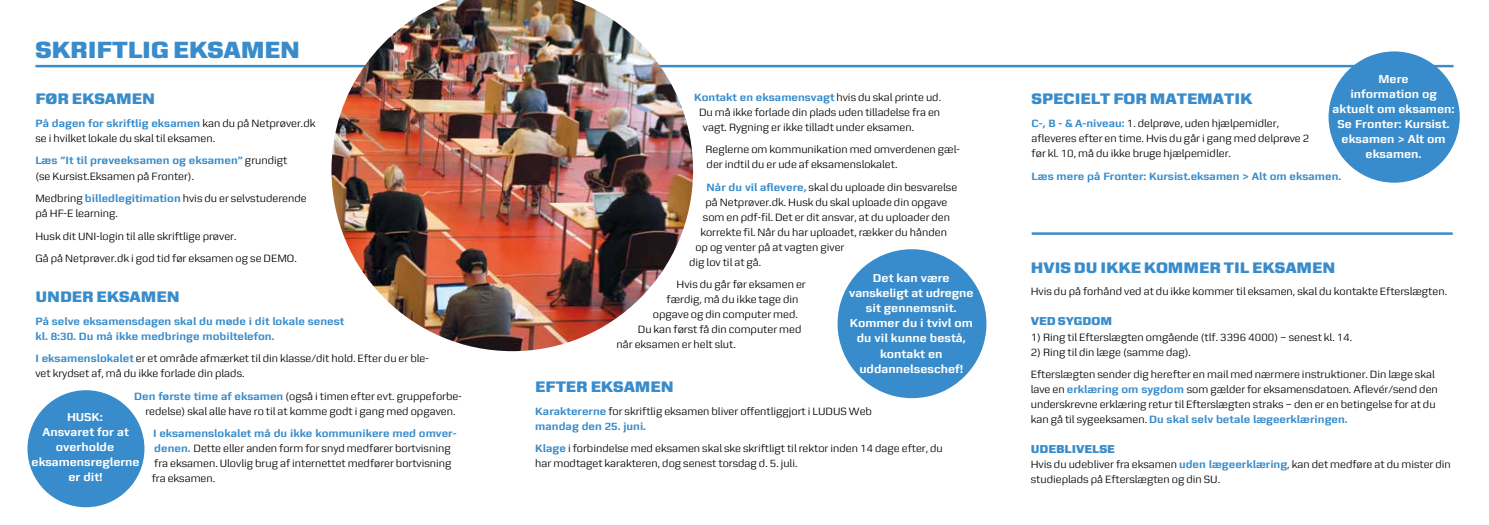
<style>
.page{position:relative;width:1489px;height:525px;background:#fff}
.page>*{position:absolute;margin:0;border:0;box-sizing:border-box;transform-origin:0 0}
.t1{font:800 25px "Zetta Sans";letter-spacing:-.005em;color:#398ccb}
.t2{font:800 16.25px "Zetta Sans";color:#398ccb}
.t3{font:700 12.25px/15px "Zetta Sans";color:#fff;text-align:center}
.t4{font:800 12.25px "Zetta Sans";color:#398ccb}
.t5{font:11.25px/15px "Zetta Sans";color:#000}
.t6{font:700 11.25px/15px "Zetta Sans";color:#398ccb}
.s1{font-weight:700;color:#398ccb}
.s2{font-weight:400;color:#000}
</style>
<div class="page">
<hr style="left:35px;top:65px;width:1418px;height:2px;background:#398ccb">
<img style="left:331px;top:0;width:362px;height:351px">
<div style="left:27px;top:390px;width:117px;height:117px;background:#398ccb;border-radius:50%"></div>
<div style="left:837px;top:249px;width:149px;height:149px;background:#398ccb;border-radius:50%"></div>
<hr style="left:1031px;top:232px;width:421px;height:3px;background:#398ccb">
<div style="left:1328px;top:51px;width:131px;height:131px;background:#398ccb;border-radius:50%"></div>
<h1 class="t1" style="left:35px;top:35px;width:266px">SKRIFTLIG EKSAMEN</h1>
<h2 class="t2" style="left:35px;top:90px;width:121px">FØR EKSAMEN</h2>
<p class="t5" style="left:35px;top:116px;width:281px"><span class="s1">På dagen for skriftlig eksamen</span> kan du på Netprøver.dk se i hvilket lokale du skal til eksamen.</p>
<p class="t5" style="left:35px;top:153px;width:253px"><span class="s1">Læs ”It til prøveeksamen og eksamen”</span> grundigt (se Kursist.Eksamen på Fronter).</p>
<p class="t5" style="left:35px;top:191px;width:273px">Medbring <span class="s1">billedlegitimation</span> hvis du er selvstuderende på HF-E learning.</p>
<p class="t5" style="left:35px;top:224px;width:263px;line-height:22.5px">Husk dit UNI-login til alle skriftlige prøver.<br>Gå på Netprøver.dk i god tid før eksamen og se DEMO.</p>
<h2 class="t2" style="left:35px;top:287px;width:146px">UNDER EKSAMEN</h2>
<p class="t6" style="left:35px;top:313px;width:310px">På selve eksamensdagen skal du møde i dit lokale senest kl. 8:30. Du må ikke medbringe mobiltelefon.</p>
<p class="t5" style="left:35px;top:351px;width:395px"><span class="s1">I eksamenslokalet</span> er et område afmærket til din klasse/dit hold. Efter du er ble&shy;vet krydset af, må du ikke forlade din plads.</p>
<p class="t5" style="left:134px;top:388px;width:329px;text-align:center"><span class="s1">Den første time af eksamen</span> (også i timen efter evt. gruppeforbe&shy;redelse) skal alle have ro til at komme godt i gang med opgaven.</p>
<p class="t5" style="left:152px;top:426px;width:306px"><span class="s1">I eksamenslokalet må du ikke kommunikere med omver&shy;denen.</span> Dette eller anden form for snyd medfører bortvisning fra eksamen. Ulovlig brug af internettet medfører bortvisning fra eksamen.</p>
<p class="t3" style="left:32px;top:409px;width:109px">HUSK:<br>Ansvaret for at overholde eksamensreglerne er dit!</p>
<p class="t6" style="left:694px;top:89px;width:248px">Kontakt en eksamensvagt <span class="s2">hvis du skal printe ud.</span></p>
<p class="t5" style="left:699px;top:104px;width:242px">Du må ikke forlade din plads uden tilladelse fra en</p>
<p class="t5" style="left:703px;top:119px;width:213px">vagt. Rygning er ikke tilladt under eksamen.</p>
<p class="t5" style="left:705px;top:142px;width:256px">Reglerne om kommunikation med omverdenen gæl&shy;der indtil du er ude af eksamenslokalet.</p>
<p class="t5" style="left:706px;top:179px;width:252px"><span class="s1">Når du vil aflevere,</span> skal du uploade din besvarelse</p>
<p class="t5" style="left:705px;top:194px;width:243px">på Netprøver.dk. Husk du skal uploade din opgave</p>
<p class="t5" style="left:703px;top:209px;width:249px">som en pdf-fil. Det er dit ansvar, at du uploader den</p>
<p class="t5" style="left:700px;top:224px;width:248px">korrekte fil. Når du har uploadet, rækker du hånden</p>
<p class="t5" style="left:695px;top:239px;width:150px">op og venter på at vagten giver</p>
<p class="t5" style="left:689px;top:254px;width:74px">dig lov til at gå.</p>
<p class="t5" style="left:676px;top:277px;width:131px">Hvis du går før eksamen er</p>
<p class="t5" style="left:666px;top:292px;width:133px">færdig, må du ikke tage din</p>
<p class="t5" style="left:653px;top:307px;width:147px">opgave og din computer med.</p>
<p class="t5" style="left:638px;top:322px;width:165px">Du kan først få din computer med</p>
<p class="t5" style="left:616px;top:337px;width:121px">når eksamen er helt slut.</p>
<h2 class="t2" style="left:535px;top:377px;width:140px">EFTER EKSAMEN</h2>
<p class="t5" style="left:535px;top:403px;width:338px"><span class="s1">Karaktererne</span> for skriftlig eksamen bliver offentliggjort i LUDUS Web <span class="s1">mandag den 25. juni.</span></p>
<p class="t5" style="left:535px;top:441px;width:409px"><span class="s1">Klage</span> i forbindelse med eksamen skal ske skriftligt til rektor inden 14 dage efter, du har modtaget karakteren, dog senest torsdag d. 5. juli.</p>
<p class="t3" style="left:849px;top:271px;width:126px">Det kan være vanskeligt at udregne sit gennemsnit.<br>Kommer du i tvivl om du vil kunne bestå, kontakt en uddannelseschef!</p>
<p class="t3" style="left:1332px;top:71px;width:123px">Mere<br>information og aktuelt om eksamen:<br>Se Fronter: Kursist. eksamen &gt; Alt om eksamen.</p>
<h2 class="t2" style="left:1031px;top:90px;width:222px">SPECIELT FOR MATEMATIK</h2>
<p class="t5" style="left:1031px;top:116px;width:279px"><span class="s1">C-, B - &amp; A-niveau:</span> 1. delprøve, uden hjælpemidler, afleveres efter en time. Hvis du går i gang med delprøve 2 før kl. 10, må du ikke bruge hjælpemidler.</p>
<p class="t6" style="left:1031px;top:168px;width:311px">Læs mere på Fronter: Kursist.eksamen &gt; Alt om eksamen.</p>
<h2 class="t2" style="left:1030px;top:258px;width:306px">HVIS DU IKKE KOMMER TIL EKSAMEN</h2>
<p class="t5" style="left:1030px;top:284px;width:418px">Hvis du på forhånd ved at du ikke kommer til eksamen, skal du kontakte Efterslægten.</p>
<p class="t4" style="left:1030px;top:314px;width:83px">VED SYGDOM</p>
<p class="t5" style="left:1030px;top:329px;width:323px">1) Ring til Efterslægten omgående (tlf. 3396 4000) – senest kl. 14.</p>
<p class="t5" style="left:1030px;top:340px;width:405px;line-height:22.5px">2) Ring til din læge (samme dag).<br>Efterslægten sender dig herefter en mail med nærmere instruktioner. Din læge skal</p>
<p class="t5" style="left:1030px;top:381px;width:408px">lave en <span class="s1">erklæring om sygdom</span> som gælder for eksamensdatoen. Aflevér/send den underskrevne erklæring retur til Efterslægten straks – den er en betingelse for at du kan gå til sygeeksamen. <span class="s1">Du skal selv betale lægeerklæringen.</span></p>
<p class="t4" style="left:1030px;top:441px;width:86px">UDEBLIVELSE</p>
<p class="t5" style="left:1030px;top:456px;width:421px">Hvis du udebliver fra eksamen <span class="s1">uden lægeerklæring</span>, kan det medføre at du mister din studieplads på Efterslægten og din SU.</p>
</div>
